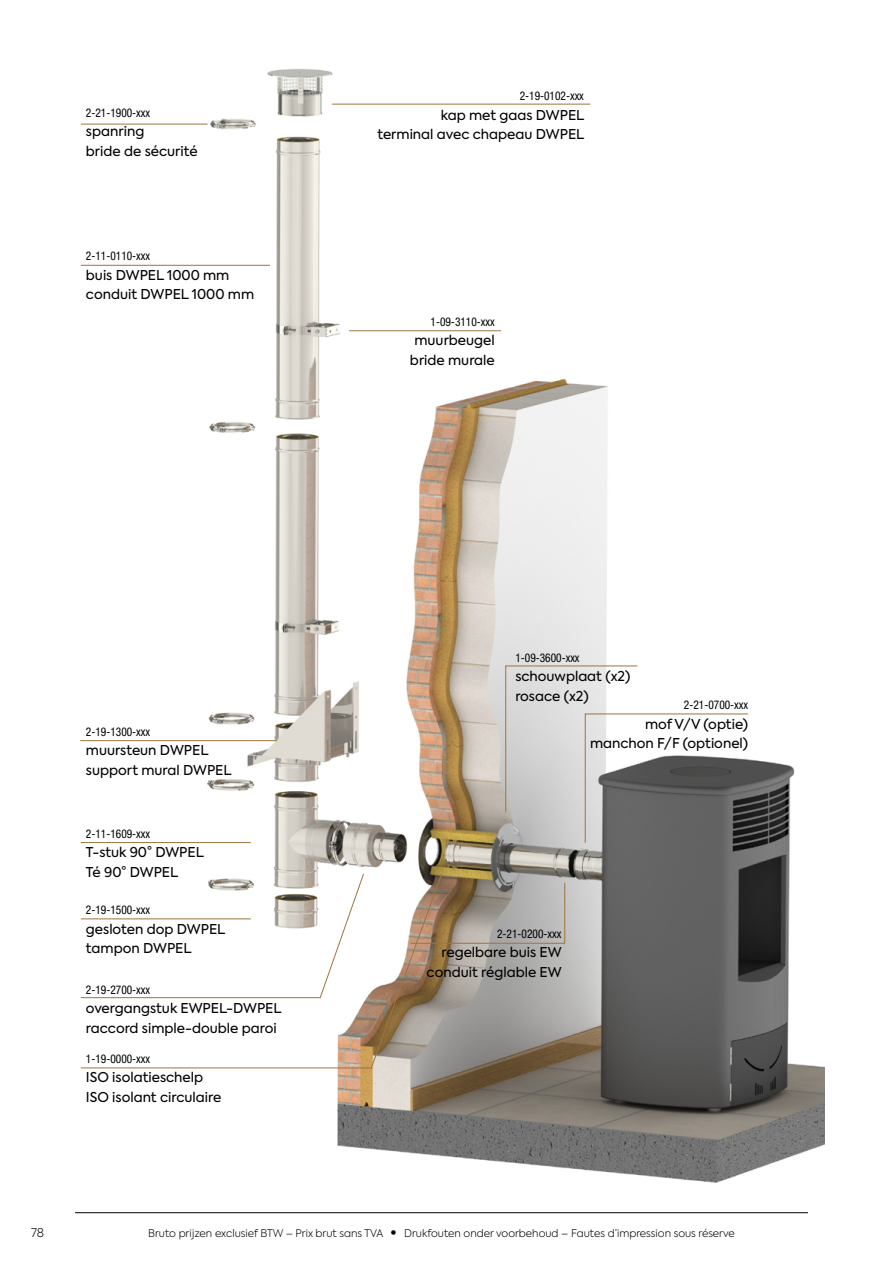
<style>
.page{position:relative;width:893px;height:1263px;background:#fff}
.page>*{position:absolute;margin:0;border:0;box-sizing:border-box;transform-origin:0 0}
.t1{font:13.5px "Axiforma";color:#000}
.ref{font:condensed 12px "Helvetica Neue LT Std";color:#000;scale:.95 1}
.t2{font:300 12px "Axiforma";color:#000}
.t3{font:300 10.5px "Axiforma";color:#000}
.s1{font-family:"Futura Std";font-size:12px}
</style>
<div class="page">
<hr style="left:75px;top:1212px;width:733px;height:1px;background:#000">
<img style="left:208px;top:68px;width:617px;height:1115px">
<hr style="left:349px;top:330px;width:166px;height:1px;background:#9c7442">
<div style="left:501px;top:320px;width:21px;height:21px;background:#fff;border-radius:50%"></div>
<hr style="left:68px;top:124px;width:140px;height:1px;background:#9c7442">
<hr style="left:68px;top:265px;width:202px;height:1px;background:#9c7442">
<hr style="left:68px;top:740px;width:209px;height:1px;background:#9c7442">
<svg style="left:505px;top:665px;width:244px;height:178px"></svg>
<svg style="left:442px;top:882px;width:123px;height:62px;background:#a19a8f"></svg>
<hr style="left:68px;top:842px;width:183px;height:1px;background:#9c7442">
<svg style="left:81px;top:874px;width:361px;height:194px"></svg>
<div style="left:60px;top:113px;width:21px;height:22px;background:#fff;border-radius:50%"></div>
<div style="left:60px;top:255px;width:21px;height:21px;background:#fff;border-radius:50%"></div>
<div style="left:60px;top:733px;width:21px;height:21px;background:#fff;border-radius:50%"></div>
<div style="left:637px;top:655px;width:21px;height:22px;background:#fff;border-radius:50%"></div>
<div style="left:748px;top:706px;width:21px;height:22px;background:#fff;border-radius:50%"></div>
<div style="left:60px;top:832px;width:21px;height:21px;background:#fff;border-radius:50%"></div>
<hr style="left:332px;top:104px;width:258px;height:1px;background:#9c7442">
<div style="left:590px;top:93px;width:22px;height:22px;background:#fff;border-radius:50%"></div>
<p class="ref" style="left:86px;top:106px;width:69px">2-21-1900-xxx</p>
<p class="t1" style="left:86px;top:123px;width:60px">spanring</p>
<p class="t1" style="left:86px;top:142px;width:113px">bride de sécurité</p>
<p class="ref" style="left:86px;top:249px;width:69px">2-11-0110-xxx</p>
<p class="t1" style="left:86px;top:266px;width:145px">buis DWPEL 1000 mm</p>
<p class="t1" style="left:86px;top:286px;width:170px">conduit DWPEL 1000 mm</p>
<p class="ref" style="left:520px;top:89px;width:69px">2-19-0102-xxx</p>
<p class="t1" style="left:441px;top:106px;width:145px">kap met gaas DWPEL</p>
<p class="t1" style="left:377px;top:126px;width:209px">terminal avec chapeau DWPEL</p>
<p class="ref" style="left:431px;top:315px;width:69px">1-09-3110-xxx</p>
<p class="t1" style="left:414px;top:332px;width:82px">muurbeugel</p>
<p class="t1" style="left:410px;top:351px;width:86px">bride murale</p>
<p class="ref" style="left:86px;top:724px;width:69px">2-19-1300-xxx</p>
<p class="t1" style="left:86px;top:741px;width:124px">muursteun DWPEL</p>
<p class="t1" style="left:86px;top:761px;width:147px">support mural DWPEL</p>
<p class="ref" style="left:86px;top:826px;width:69px">2-11-1609-xxx</p>
<p class="t1" style="left:86px;top:843px;width:119px">T-stuk 90° DWPEL</p>
<p class="t1" style="left:86px;top:863px;width:94px">Té 90° DWPEL</p>
<p class="ref" style="left:86px;top:903px;width:69px">2-19-1500-xxx</p>
<p class="t1" style="left:86px;top:920px;width:141px">gesloten dop DWPEL</p>
<p class="t1" style="left:86px;top:939px;width:107px">tampon DWPEL</p>
<p class="ref" style="left:86px;top:982px;width:69px">2-19-2700-xxx</p>
<p class="t1" style="left:86px;top:999px;width:197px">overgangstuk EWPEL-DWPEL</p>
<p class="t1" style="left:86px;top:1019px;width:192px">raccord simple-double paroi</p>
<p class="ref" style="left:86px;top:1052px;width:69px">1-19-0000-xxx</p>
<p class="t1" style="left:86px;top:1069px;width:119px">ISO isolatieschelp</p>
<p class="t1" style="left:86px;top:1088px;width:137px">ISO isolant circulaire</p>
<p class="ref" style="left:515px;top:651px;width:69px">1-09-3600-xxx</p>
<p class="t1" style="left:515px;top:668px;width:116px">schouwplaat (x2)</p>
<p class="t1" style="left:515px;top:687px;width:75px">rosace (x2)</p>
<p class="ref" style="left:684px;top:698px;width:69px">2-21-0700-xxx</p>
<p class="t1" style="left:645px;top:715px;width:105px">mof V/V (optie)</p>
<p class="t1" style="left:590px;top:734px;width:160px">manchon F/F (optionel)</p>
<p class="ref" style="left:497px;top:926px;width:69px">2-21-0200-xxx</p>
<p class="t1" style="left:442px;top:944px;width:122px">regelbare buis EW</p>
<p class="t1" style="left:427px;top:963px;width:137px">conduit réglable EW</p>
<p class="t2" style="left:31px;top:1225px;width:15px">78</p>
<p class="t3" style="left:148px;top:1227px;width:588px">Bruto prijzen exclusief BTW – Prix brut sans TVA <span class="s1">•</span> Drukfouten onder voorbehoud – Fautes d’impression sous réserve</p>
</div>
